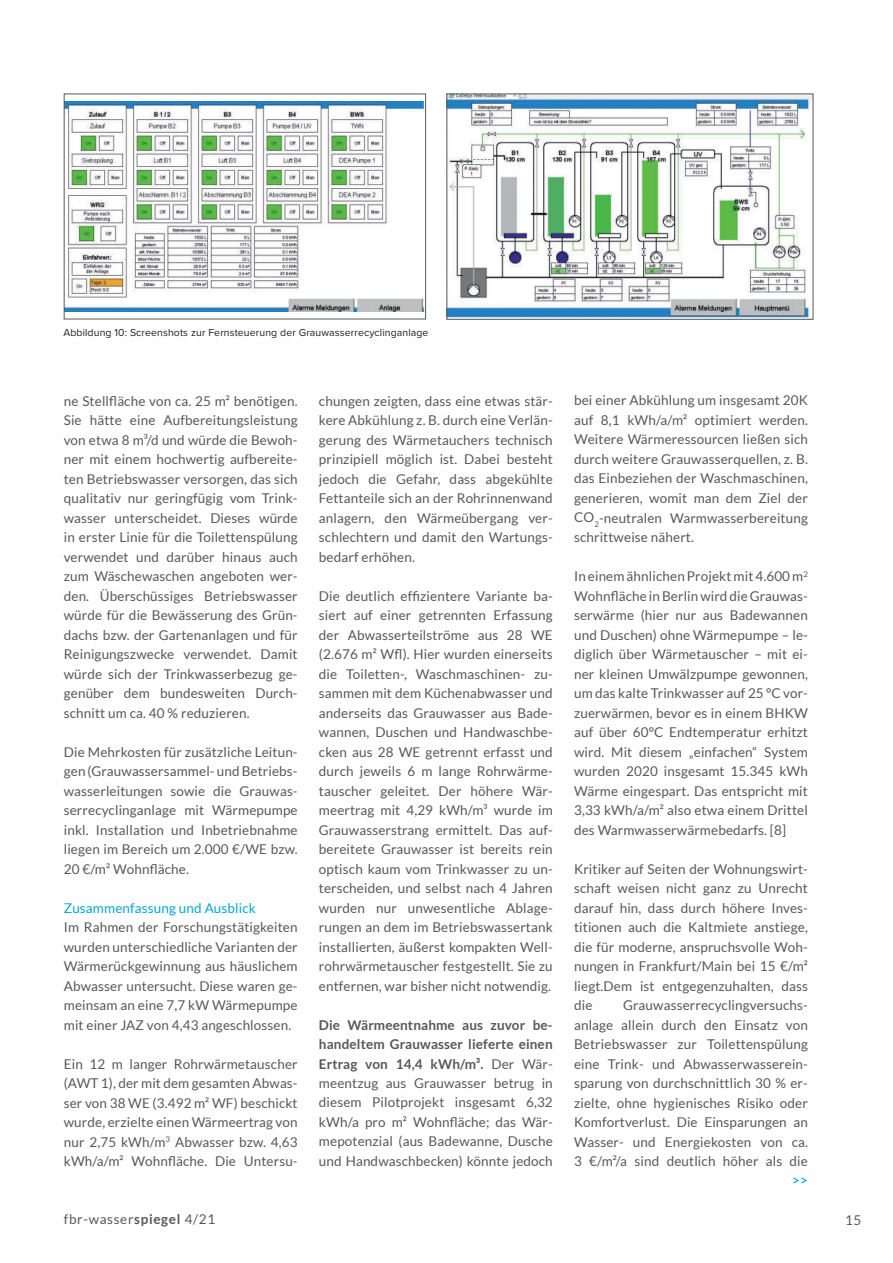
<style>
.page{position:relative;width:893px;height:1263px;background:#fff}
.page>*{position:absolute;margin:0;border:0;box-sizing:border-box;transform-origin:0 0}
.t1{font:13.5px/19.5px "Lato";letter-spacing:.01em;color:#57585a;text-align:justify}
.t2{font:13.5px "Lato";letter-spacing:.01em;color:#05a6db}
.t3{font:13.5px "Lato";letter-spacing:.05em;color:#57585a}
.t4{font:600 13.5px "Lato";color:#05a6db}
.t5{font:10.5px "Proxima Nova";letter-spacing:.01em;color:#231f20}
.s1{font-weight:700}
</style>
<div class="page">
<img style="left:66px;top:102px;width:358px;height:209px">
<div style="left:64px;top:94px;width:362px;height:225px;border:1px solid #57585a"></div>
<img style="left:448px;top:96px;width:363px;height:222px">
<div style="left:446px;top:94px;width:367px;height:226px;border:1px solid #57585a"></div>
<p class="t5" style="left:63px;top:328px;width:367px">Abbildung 10: Screenshots zur Fernsteuerung der Grauwasserrecyclinganlage</p>
<p class="t1" style="left:64px;top:391px;width:235px">ne Stell昀氀äche von ca. 25 m² benötigen.<br>Sie hätte eine Aufbereitungsleistung von etwa 8 m³/d und würde die Bewoh&shy;ner mit einem hochwertig aufbereite&shy;ten Betriebswasser versorgen, das sich qualitativ nur geringfügig vom Trink&shy;wasser unterscheidet. Dieses würde in erster Linie für die Toilettenspülung verwendet und darüber hinaus auch zum Wäschewaschen angeboten wer&shy;den. Überschüssiges Betriebswasser würde für die Bewässerung des Grün&shy;dachs bzw. der Gartenanlagen und für Reinigungszwecke verwendet. Damit würde sich der Trinkwasserbezug ge&shy;genüber dem bundesweiten Durch&shy;schnitt um ca. 40 % reduzieren.</p>
<p class="t1" style="left:64px;top:742px;width:235px">Die Mehrkosten für zusätzliche Leitun&shy;gen (Grauwassersammel- und Betriebs&shy;wasserleitungen sowie die Grauwas&shy;serrecyclinganlage mit Wärmepumpe inkl. Installation und Inbetriebnahme liegen im Bereich um 2.000 €/WE bzw.<br>20 €/m² Wohn昀氀äche.</p>
<p class="t2" style="left:64px;top:900px;width:194px">Zusammenfassung und Ausblick</p>
<p class="t1" style="left:64px;top:917px;width:235px">Im Rahmen der Forschungstätigkeiten wurden unterschiedliche Varianten der Wärmerückgewinnung aus häuslichem Abwasser untersucht. Diese waren ge&shy;meinsam an eine 7,7 kW Wärmepumpe mit einer JAZ von 4,43 angeschlossen.</p>
<p class="t1" style="left:64px;top:1054px;width:235px">Ein 12 m langer Rohrwärmetauscher (AWT 1), der mit dem gesamten Abwas&shy;ser von 38 WE (3.492 m² WF) beschickt wurde, erzielte einen Wärmeertrag von nur 2,75 kWh/m<sup>3</sup> Abwasser bzw. 4,63 kWh/a/m² Wohn昀氀äche. Die Untersu-</p>
<p class="t1" style="left:319px;top:391px;width:235px">chungen zeigten, dass eine etwas stär&shy;kere Abkühlung z. B. durch eine Verlän&shy;gerung des Wärmetauchers technisch prinzipiell möglich ist. Dabei besteht jedoch die Gefahr, dass abgekühlte Fettanteile sich an der Rohrinnenwand anlagern, den Wärmeübergang ver&shy;schlechtern und damit den Wartungs&shy;bedarf erhöhen.</p>
<p class="t1" style="left:319px;top:586px;width:235px">Die deutlich ef昀椀zientere Variante ba&shy;siert auf einer getrennten Erfassung der Abwasserteilströme aus 28 WE (2.676 m² W昀氀). Hier wurden einerseits die Toiletten-, Waschmaschinen- zu&shy;sammen mit dem Küchenabwasser und anderseits das Grauwasser aus Bade&shy;wannen, Duschen und Handwaschbe&shy;cken aus 28 WE getrennt erfasst und durch jeweils 6 m lange Rohrwärme&shy;tauscher geleitet. Der höhere Wär&shy;meertrag mit 4,29 kWh/m³ wurde im Grauwasserstrang ermittelt. Das auf&shy;bereitete Grauwasser ist bereits rein optisch kaum vom Trinkwasser zu un&shy;terscheiden, und selbst nach 4 Jahren wurden nur unwesentliche Ablage&shy;rungen an dem im Betriebswassertank installierten, äußerst kompakten Well&shy;rohrwärmetauscher festgestellt. Sie zu entfernen, war bisher nicht notwendig.</p>
<p class="t1" style="left:319px;top:1015px;width:235px"><span class="s1">Die Wärmeentnahme aus zuvor be&shy;handeltem Grauwasser lieferte einen Ertrag von 14,4 kWh/m³.</span> Der Wär&shy;meentzug aus Grauwasser betrug in diesem Pilotprojekt insgesamt 6,32 kWh/a pro m² Wohn昀氀äche; das Wär&shy;mepotenzial (aus Badewanne, Dusche und Handwaschbecken) könnte jedoch</p>
<p class="t1" style="left:574px;top:391px;width:235px">bei einer Abkühlung um insgesamt 20K auf 8,1 kWh/a/m² optimiert werden.<br>Weitere Wärmeressourcen ließen sich durch weitere Grauwasserquellen, z. B. das Einbeziehen der Waschmaschinen, generieren, womit man dem Ziel der CO<sub>2</sub>-neutralen Warmwasserbereitung schrittweise nähert.</p>
<p class="t1" style="left:574px;top:567px;width:235px">In einem ähnlichen Projekt mit 4.600 m<sup>2<br></sup>Wohn昀氀äche in Berlin wird die Grauwas&shy;serwärme (hier nur aus Badewannen und Duschen) ohne Wärmepumpe – le&shy;diglich über Wärmetauscher – mit ei&shy;ner kleinen Umwälzpumpe gewonnen, um das kalte Trinkwasser auf 25 °C vor&shy;zuerwärmen, bevor es in einem BHKW auf über 60°C Endtemperatur erhitzt wird. Mit diesem „einfachen“ System wurden 2020 insgesamt 15.345 kWh Wärme eingespart. Das entspricht mit 3,33 kWh/a/m² also etwa einem Drittel des Warmwasserwärmebedarfs. [8]</p>
<p class="t1" style="left:574px;top:859px;width:235px">Kritiker auf Seiten der Wohnungswirt&shy;schaft weisen nicht ganz zu Unrecht darauf hin, dass durch höhere Inves&shy;titionen auch die Kaltmiete anstiege, die für moderne, anspruchsvolle Woh&shy;nungen in Frankfurt/Main bei 15 €/m² liegt.Dem ist entgegenzuhalten, dass die</p>
<p class="t1" style="left:574px;top:995px;width:235px;text-indent:49px">Grauwasserrecyclingversuchs&shy;anlage allein durch den Einsatz von Betriebswasser zur Toilettenspülung eine Trink- und Abwasserwasserein&shy;sparung von durchschnittlich 30 % er&shy;zielte, ohne hygienisches Risiko oder Komfortverlust. Die Einsparungen an Wasser- und Energiekosten von ca.<br>3 €/m²/a sind deutlich höher als die</p>
<p class="t4" style="left:792px;top:1173px;width:17px">&gt;&gt;</p>
<p class="t3" style="left:64px;top:1211px;width:153px">fbr-wasser<span class="s1">spiegel</span> 4/21</p>
<p class="t1" style="left:845px;top:1210px;width:18px">15</p>
</div>
